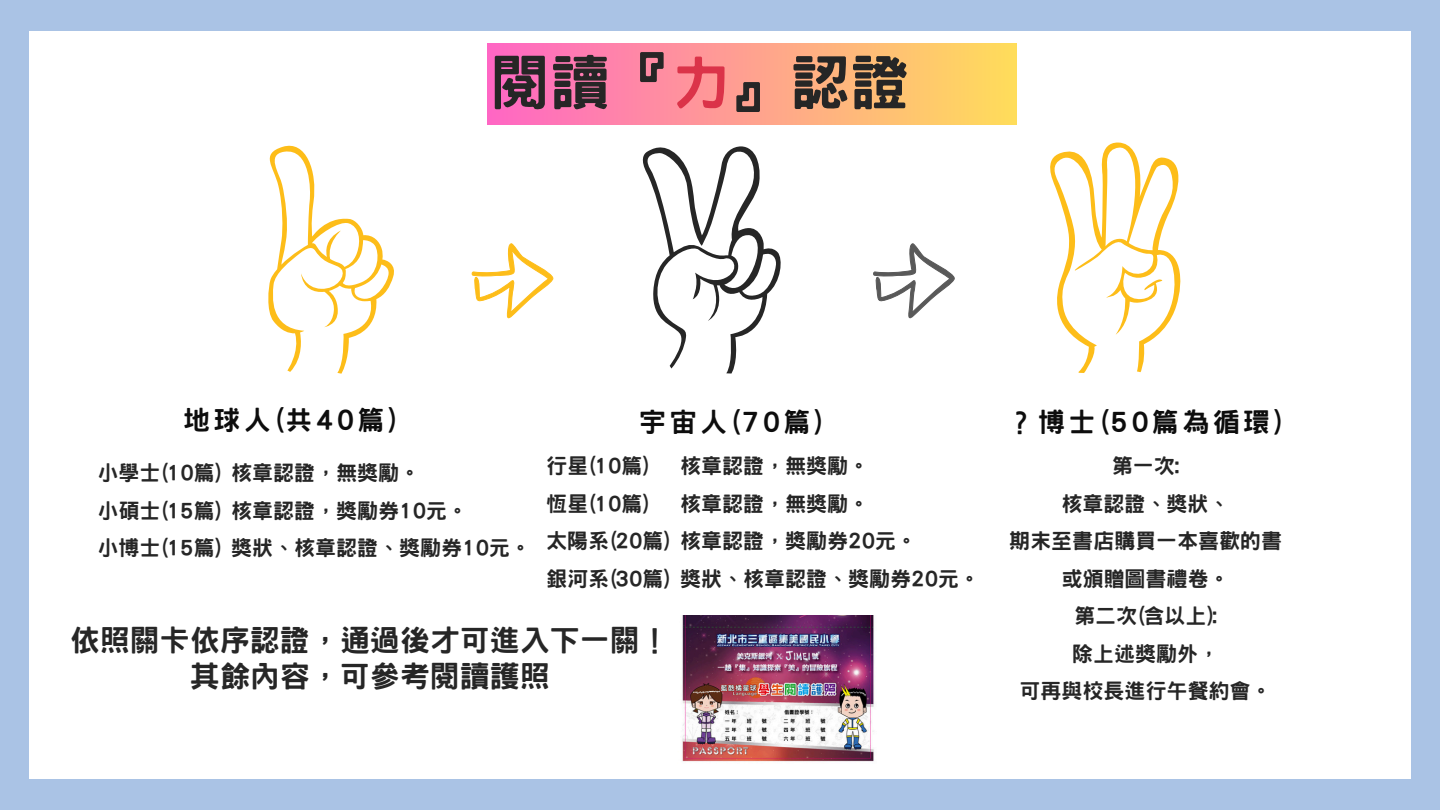
<style>
.page{position:relative;width:1440px;height:810px;background:#aac3e5}
.page>*{position:absolute;margin:0;border:0;box-sizing:border-box;transform-origin:0 0}
.t1{font:800 60px "Han Wang Hei";color:#262626}
.t2{font:800 30px/36px "Han Wang Hei";color:#262626;text-align:center}
.t3{font:800 27px "Han Wang Hei";letter-spacing:.125em;color:#0d0d0d}
.t4{font:800 21px "Han Wang Hei";color:#262626}
.s1{color:#db3349}
</style>
<div class="page">
<div style="left:29px;top:31px;width:1382px;height:748px;background:#fff"></div>
<svg style="left:268px;top:145px;width:126px;height:229px"></svg>
<svg style="left:642px;top:146px;width:139px;height:228px"></svg>
<svg style="left:1050px;top:142px;width:131px;height:231px"></svg>
<svg style="left:471px;top:244px;width:83px;height:75px"></svg>
<svg style="left:873px;top:244px;width:82px;height:75px"></svg>
<img style="left:682px;top:616px;width:192px;height:146px">
<div style="left:487px;top:44px;width:530px;height:81px;background:linear-gradient(to right,#ff66c4,#ffdd5a)"></div>
<p class="t1" style="left:490px;top:52px;width:421px">閱讀『<span class="s1">力</span>』認證</p>
<p class="t3" style="left:183px;top:407px;width:214px">地球人(共40篇)</p>
<h1 class="t4" style="left:97px;top:462px;width:324px">小學士(10篇) 核章認證，無獎勵。</h1>
<p class="t4" style="left:97px;top:500px;width:372px">小碩士(15篇) 核章認證，獎勵券10元。</p>
<h3 class="t4" style="left:97px;top:537px;width:435px">小博士(15篇) 獎狀、核章認證、獎勵券10元。</h3>
<h3 class="t3" style="left:639px;top:409px;width:184px">宇宙人(70篇)</h3>
<h3 class="t4" style="left:546px;top:456px;width:104px">行星(10篇)</h3>
<h3 class="t4" style="left:680px;top:456px;width:190px">核章認證，無獎勵。</h3>
<p class="t4" style="left:546px;top:493px;width:104px">恆星(10篇)</p>
<p class="t4" style="left:680px;top:493px;width:190px">核章認證，無獎勵。</p>
<p class="t4" style="left:546px;top:531px;width:372px">太陽系(20篇) 核章認證，獎勵券20元。</p>
<p class="t4" style="left:546px;top:568px;width:435px">銀河系(30篇) 獎狀、核章認證、獎勵券20元。</p>
<p class="t2" style="left:70px;top:622px;width:601px">依照關卡依序認證，通過後才可進入下一關！其餘內容，可參考閱讀護照</p>
<p class="t3" style="left:1008px;top:409px;width:275px">？博士(50篇為循環)</p>
<p class="t4" style="left:1112px;top:456px;width:69px">第一次:</p>
<p class="t4" style="left:1062px;top:493px;width:169px">核章認證、獎狀、</p>
<p class="t4" style="left:1009px;top:531px;width:274px">期末至書店購買一本喜歡的書</p>
<p class="t4" style="left:1062px;top:568px;width:169px">或頒贈圖書禮卷。</p>
<p class="t4" style="left:1074px;top:606px;width:145px">第二次(含以上):</p>
<p class="t4" style="left:1072px;top:643px;width:148px">除上述獎勵外，</p>
<p class="t4" style="left:1020px;top:681px;width:253px">可再與校長進行午餐約會。</p>
</div>
